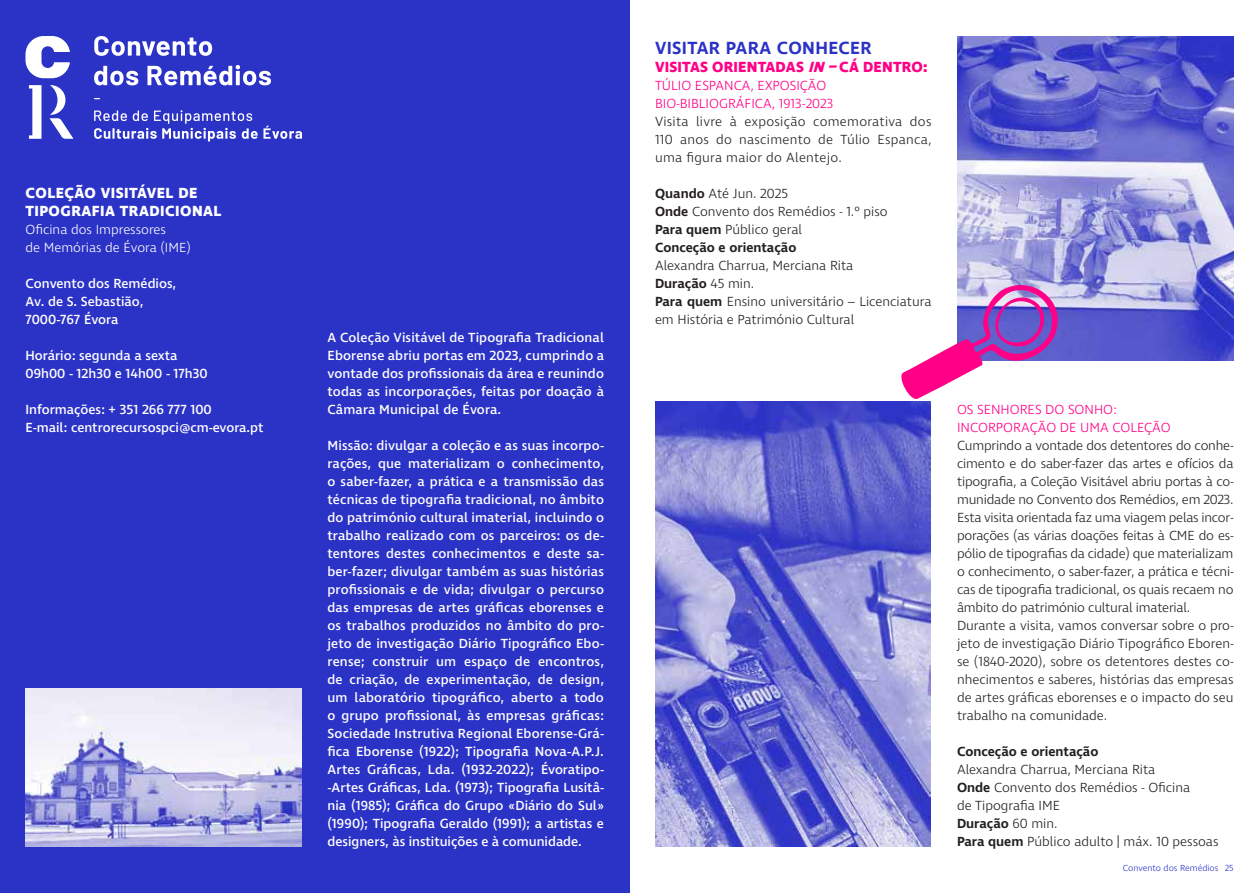
<style>
.page{position:relative;width:1259px;height:893px;background:#fff}
.page>*{position:absolute;margin:0;border:0;box-sizing:border-box;transform-origin:0 0}
.t1{font:600 18px "Ingra";letter-spacing:.02em;color:#2b32c6}
.t2{font:700 15px/18px "Ingra";letter-spacing:.03em;color:#fff}
.t3{font:700 15px "Ingra";letter-spacing:.01em;color:#ff0087}
.t4{font:500 13.5px/18px "Ingra";color:#fff}
.t5{font:300 13.5px/18px "Ingra";letter-spacing:-.01em;color:#231f20}
.t6{font:300 13.5px/18px "Ingra";color:#ff0087}
.t7{font:300 13.5px/18px "Ingra";color:#fff}
.t8{font:600 13.5px "Ingra";color:#231f20}
.t9{font:300 9px "Ingra";color:#2b32c6}
.s1{font-style:italic}
.s2{font-weight:600}
</style>
<div class="page">
<div style="left:0;top:0;width:629px;height:893px;background:#2b32c6"></div>
<svg style="left:94px;top:36px;width:118px;height:20px"></svg>
<svg style="left:94px;top:66px;width:44px;height:19px"></svg>
<svg style="left:147px;top:65px;width:124px;height:20px"></svg>
<svg style="left:26px;top:36px;width:44px;height:42px"></svg>
<svg style="left:49px;top:85px;width:24px;height:54px"></svg>
<svg style="left:29px;top:85px;width:12px;height:54px"></svg>
<svg style="left:94px;top:110px;width:208px;height:31px"></svg>
<img style="left:957px;top:36px;width:276px;height:324px">
<img style="left:655px;top:402px;width:275px;height:444px">
<svg style="left:896px;top:273px;width:171px;height:129px"></svg>
<img style="left:26px;top:689px;width:276px;height:157px">
<p class="t2" style="left:26px;top:185px;width:197px">COLEÇÃO VISITÁVEL DE<br>TIPOGRAFIA TRADICIONAL</p>
<p class="t7" style="left:26px;top:221px;width:167px">Oficina dos Impressores<br>de Memórias de Évora (IME)</p>
<p class="t4" style="left:26px;top:275px;width:152px">Convento dos Remédios,<br>Av. de S. Sebastião,<br>7000-767 Évora</p>
<p class="t4" style="left:26px;top:347px;width:184px">Horário: segunda a sexta<br>09h00 - 12h30 e 14h00 - 17h30</p>
<p class="t4" style="left:26px;top:401px;width:240px">Informações: + 351 266 777 100<br>E-mail: centrorecursospci@cm-evora.pt</p>
<p class="t4" style="left:327px;top:329px;width:278px;text-align:justify">A Coleção Visitável de Tipografia Tradicional Eborense abriu portas em 2023, cumprindo a vontade dos profissionais da área e reunindo todas as incorporações, feitas por doação à Câmara Municipal de Évora.</p>
<p class="t4" style="left:327px;top:437px;width:278px;text-align:justify">Missão: divulgar a coleção e as suas incorpo&shy;rações, que materializam o conhecimento, o saber-fazer, a prática e a transmissão das técnicas de tipografia tradicional, no âmbito do património cultural imaterial, incluindo o trabalho realizado com os parceiros: os de&shy;tentores destes conhecimentos e deste sa&shy;ber-fazer; divulgar também as suas histórias profissionais e de vida; divulgar o percurso das empresas de artes gráficas eborenses e os trabalhos produzidos no âmbito do pro&shy;jeto de investigação Diário Tipográfico Ebo&shy;rense; construir um espaço de encontros, de criação, de experimentação, de design, um laboratório tipográfico, aberto a todo o grupo profissional, às empresas gráficas:<br>Sociedade Instrutiva Regional Eborense-Grá&shy;fica Eborense (1922); Tipografia Nova-A.P.J.<br>Artes Gráficas, Lda. (1932-2022); Évoratipo--Artes Gráficas, Lda. (1973); Tipografia Lusitâ&shy;nia (1985); Gráfica do Grupo «Diário do Sul» (1990); Tipografia Geraldo (1991); a artistas e designers, às instituições e à comunidade.</p>
<h1 class="t1" style="left:655px;top:37px;width:218px">VISITAR PARA CONHECER</h1>
<p class="t3" style="left:655px;top:57px;width:274px">VISITAS ORIENTADAS <span class="s1">IN –</span>CÁ DENTRO:</p>
<p class="t6" style="left:655px;top:77px;width:180px">TÚLIO ESPANCA, EXPOSIÇÃO<br>BIO-BIBLIOGRÁFICA, 1913-2023</p>
<p class="t5" style="left:655px;top:113px;width:278px;text-align:justify">Visita livre à exposição comemorativa dos 110 anos do nascimento de Túlio Espanca, uma figura maior do Alentejo.</p>
<p class="t5" style="left:655px;top:185px;width:234px"><span class="s2">Quando</span> Até Jun. 2025<br><span class="s2">Onde</span> Convento dos Remédios - 1.º piso<br><span class="s2">Para quem</span> Público geral<br><span class="s2">Conceção e orientação</span></p>
<p class="t5" style="left:655px;top:257px;width:278px">Alexandra Charrua, Merciana Rita<br><span class="s2">Duração</span> 45 min.<br><span class="s2">Para quem</span> Ensino universitário – Licenciatura em História e Património Cultural</p>
<p class="t6" style="left:957px;top:401px;width:215px">OS SENHORES DO SONHO:<br>INCORPORAÇÃO DE UMA COLEÇÃO</p>
<p class="t5" style="left:957px;top:437px;width:278px">Cumprindo a vontade dos detentores do conhe&shy;cimento e do saber-fazer das artes e ofícios da tipografia, a Coleção Visitável abriu portas à co&shy;munidade no Convento dos Remédios, em 2023.<br>Esta visita orientada faz uma viagem pelas incor&shy;porações (as várias doações feitas à CME do es&shy;pólio de tipografias da cidade) que materializam o conhecimento, o saber-fazer, a prática e técni&shy;cas de tipografia tradicional, os quais recaem no âmbito do património cultural imaterial.<br>Durante a visita, vamos conversar sobre o pro&shy;jeto de investigação Diário Tipográfico Eboren&shy;se (1840-2020), sobre os detentores destes co&shy;nhecimentos e saberes, histórias das empresas de artes gráficas eborenses e o impacto do seu trabalho na comunidade.</p>
<p class="t8" style="left:957px;top:743px;width:143px">Conceção e orientação</p>
<p class="t5" style="left:957px;top:761px;width:263px">Alexandra Charrua, Merciana Rita<br><span class="s2">Onde</span> Convento dos Remédios - Oficina<br>de Tipografia IME<br><span class="s2">Duração</span> 60 min.<br><span class="s2">Para quem</span> Público adulto | máx. 10 pessoas</p>
<p class="t9" style="left:1122px;top:862px;width:112px">Convento dos Remédios 25</p>
</div>
